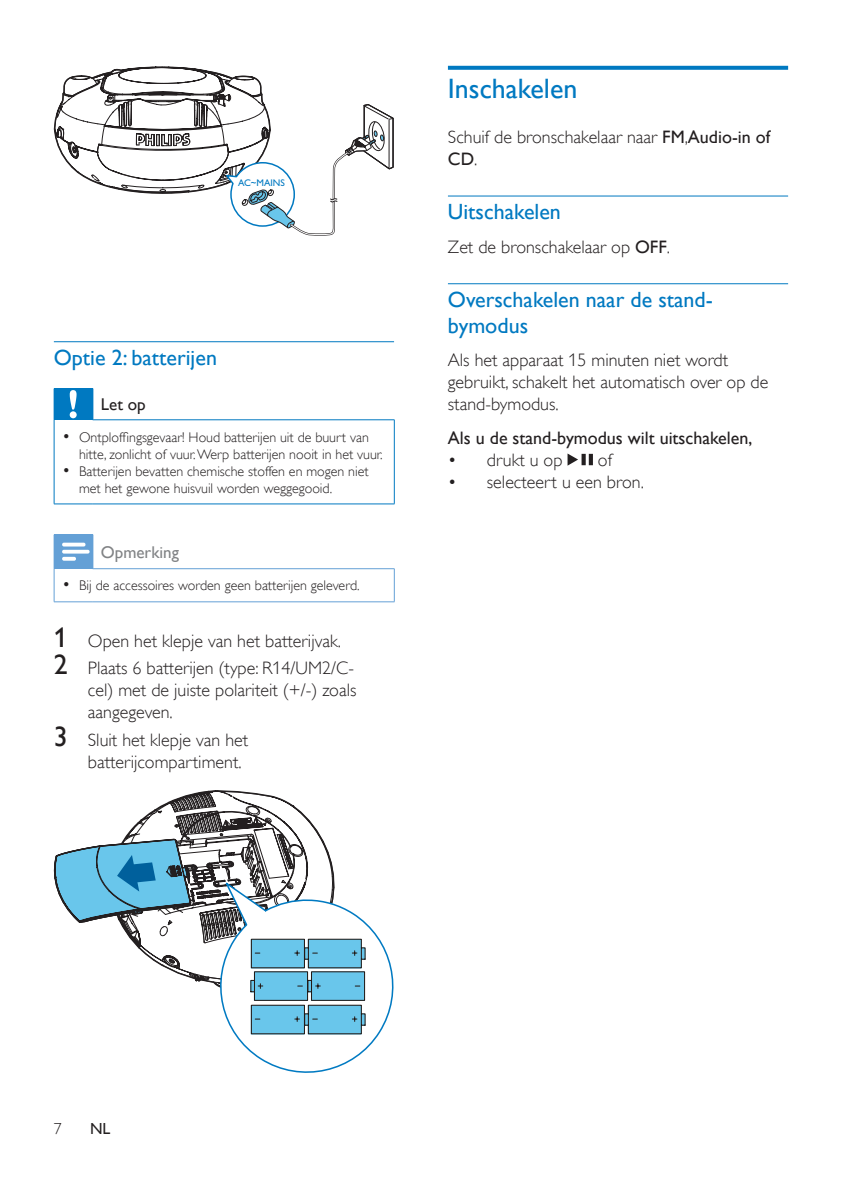
<style>
.page{position:relative;width:842px;height:1191px;background:#fff}
.page>*{position:absolute;margin:0;border:0;box-sizing:border-box;transform-origin:0 0}
.t1{font:28px "Gill Sans Alt One WGL";color:#0079c1}
.t2{font:22px/26px "Gill Sans Alt One WGL";color:#0079c1}
.t3{font:18px/22px "Gill Sans Alt One WGL Light";color:#231f20}
.t4{font:18px "Gill Sans Alt One WGL";color:#231f20}
.t5{font:17px "Gill Sans Alt One WGL";color:#818385}
.t6{font:17px "Gill Sans Alt One WGL";color:#231f20}
.t7{font:16px "Gill Sans Alt One WGL";color:#231f20}
.t8{font:16px "Gill Sans Alt One WGL Light";color:#231f20}
.t9{font:14px/17px "Gill Sans Alt One WGL Light";color:#231f20}
.t10{font:9.6px "Gill Sans Alt One WGL";color:#0079c1}
.s1{font-size:17px}
.s2{font-family:"Gill Sans Alt One WGL";font-size:28px}
.s3{font-family:"Gill Sans Alt One WGL"}
.s4{font-family:"Gill Sans Alt One WGL Light"}
</style>
<div class="page">
<hr style="left:54px;top:341px;width:340px;height:1px;background:#0079c1">
<div style="left:54px;top:388px;width:39px;height:32px;background:#0079c1"></div>
<hr style="left:54px;top:420px;width:1px;height:83px;background:#0079c1">
<hr style="left:394px;top:420px;width:1px;height:83px;background:#0079c1">
<hr style="left:54px;top:503px;width:39px;height:1px;background:#0079c1">
<hr style="left:93px;top:503px;width:302px;height:1px;background:#0079c1">
<hr style="left:93px;top:389px;width:1px;height:30px;background:#0079c1">
<hr style="left:93px;top:419px;width:302px;height:1px;background:#0079c1">
<svg style="left:70px;top:390px;width:7px;height:28px"></svg>
<div style="left:54px;top:534px;width:39px;height:35px;background:#64a0d6"></div>
<hr style="left:54px;top:569px;width:1px;height:32px;background:#64a0d6">
<hr style="left:394px;top:569px;width:1px;height:32px;background:#64a0d6">
<hr style="left:54px;top:601px;width:39px;height:1px;background:#64a0d6">
<hr style="left:93px;top:601px;width:302px;height:1px;background:#64a0d6">
<hr style="left:93px;top:535px;width:1px;height:33px;background:#64a0d6">
<hr style="left:93px;top:568px;width:302px;height:1px;background:#64a0d6">
<svg style="left:62px;top:542px;width:28px;height:19px"></svg>
<svg style="left:54px;top:66px;width:339px;height:170px"></svg>
<svg style="left:54px;top:791px;width:339px;height:281px"></svg>
<svg style="left:448px;top:66px;width:340px;height:4px"></svg>
<hr style="left:448px;top:195px;width:340px;height:1px;background:#0079c1">
<hr style="left:448px;top:283px;width:340px;height:1px;background:#0079c1">
<svg style="left:567px;top:453px;width:11px;height:12px"></svg>
<hr style="left:589px;top:454px;width:4px;height:11px;background:#231f20">
<div style="left:581px;top:454px;width:5px;height:11px;background:#231f20"></div>
<p class="t10" style="left:238px;top:177px;width:48px">AC~MAINS</p>
<p class="t2" style="left:54px;top:346px;width:165px">Optie 2: batterijen</p>
<p class="t6" style="left:101px;top:397px;width:46px">Let op</p>
<p class="t9" style="left:79px;top:428px;width:305px;text-indent:-17px"><span class="s1">•</span> Ontploffingsgevaar! Houd batterijen uit de buurt van hitte, zonlicht of vuur. Werp batterijen nooit in het vuur.</p>
<p class="t9" style="left:79px;top:463px;width:291px;text-indent:-17px"><span class="s1">•</span> Batterijen bevatten chemische stoffen en mogen niet met het gewone huisvuil worden weggegooid.</p>
<p class="t5" style="left:101px;top:545px;width:80px">Opmerking</p>
<p class="t9" style="left:62px;top:578px;width:299px"><span class="s1">•</span> Bij de accessoires worden geen batterijen geleverd.</p>
<p class="t3" style="left:54px;top:628px;width:302px;line-height:27.6px"><span class="s2">1</span> Open het klepje van het batterijvak.<br><span class="s2">2</span> Plaats 6 batterijen (type: R14/UM2/C-</p>
<p class="t3" style="left:88px;top:679px;width:270px">cel) met de juiste polariteit (+/-) zoals aangegeven.</p>
<p class="t3" style="left:88px;top:730px;width:162px;text-indent:-34px"><span class="s2">3</span> Sluit het klepje van het batterijcompartiment.</p>
<h1 class="t1" style="left:448px;top:77px;width:131px">Inschakelen</h1>
<p class="t3" style="left:448px;top:127px;width:324px">Schuif de bronschakelaar naar <span class="s3">FM</span>,<span class="s3">Audio-in of</span></p>
<p class="t4" style="left:448px;top:151px;width:31px">CD<span class="s4">.</span></p>
<p class="t2" style="left:448px;top:200px;width:114px">Uitschakelen</p>
<p class="t3" style="left:448px;top:237px;width:224px">Zet de bronschakelaar op <span class="s3">OFF</span>.</p>
<p class="t2" style="left:448px;top:288px;width:266px">Overschakelen naar de stand&shy;bymodus</p>
<p class="t3" style="left:448px;top:350px;width:322px">Als het apparaat 15 minuten niet wordt gebruikt, schakelt het automatisch over op de stand-bymodus.</p>
<p class="t4" style="left:448px;top:430px;width:306px">Als u de stand-bymodus wilt uitschakelen,</p>
<p class="t3" style="left:448px;top:450px;width:116px">• drukt u op</p>
<p class="t3" style="left:598px;top:450px;width:16px">of</p>
<p class="t3" style="left:448px;top:472px;width:197px">• selecteert u een bron.</p>
<p class="t8" style="left:54px;top:1122px;width:9px">7</p>
<p class="t7" style="left:90px;top:1122px;width:22px">NL</p>
</div>
